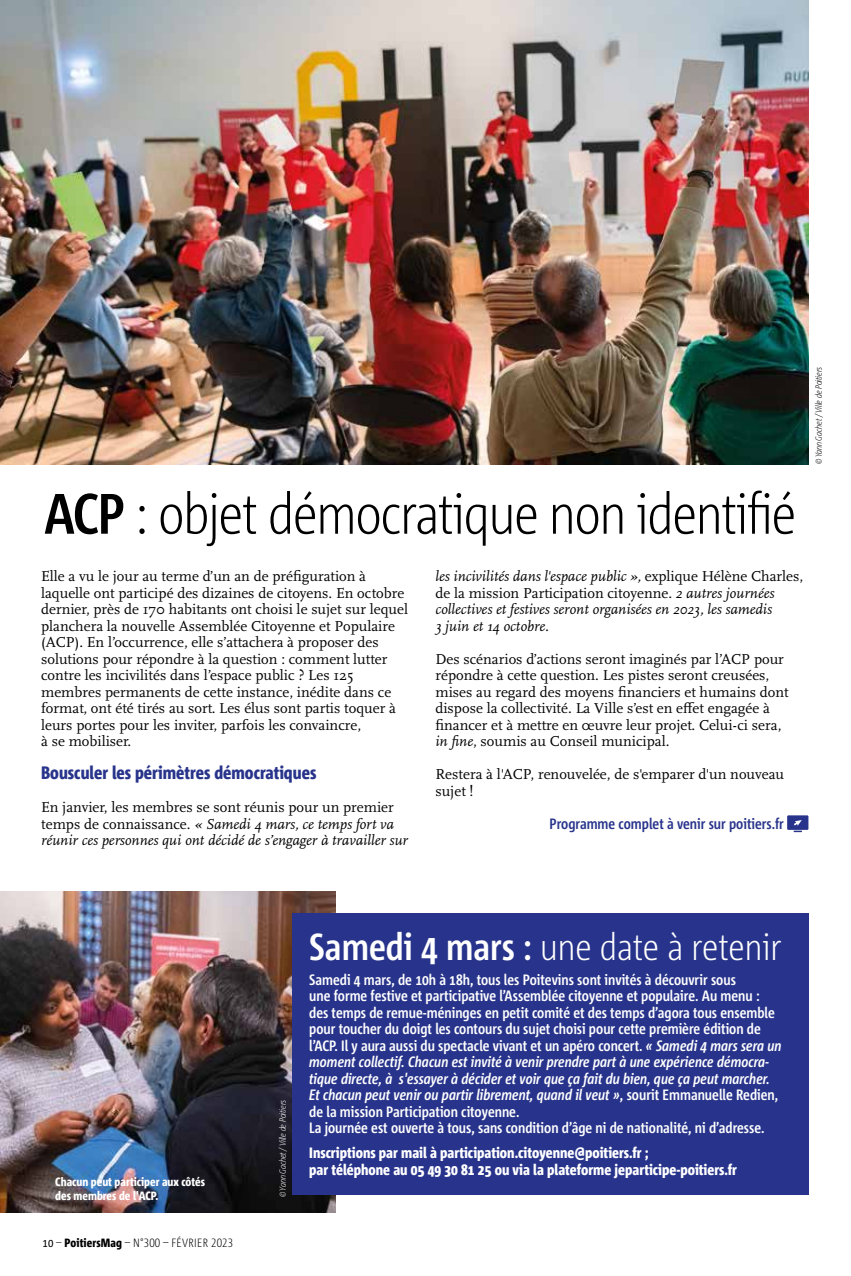
<style>
.page{position:relative;width:851px;height:1276px;background:#fff}
.page>*{position:absolute;margin:0;border:0;box-sizing:border-box;transform-origin:0 0}
.t1{font:300 56.85px "Corpid C1 Cd";letter-spacing:-.02em;color:#000}
.t2{font:300 37.5px "Corpid C1 Cd";color:#fff}
.t3{font:800 18px "Corpid C1 Cd";color:#28348b}
.t4{font:15px/16.5px "Scala OT";color:#000}
.t5{font:700 15px/16.5px "Corpid C1 Cd";color:#fff}
.t6{font:italic 15px/16.5px "Scala OT";color:#000}
.t7{font:800 15px/16.5px "Corpid C1 Cd";color:#fff}
.t8{font:700 15px "Corpid C1 Cd";color:#28348b}
.t9{font:800 12px/13.5px "Corpid C1 Cd";color:#fff}
.t10{font:300 12px "Corpid C1 Cd";letter-spacing:.03em;color:#000}
.t11{font:italic 300 9px "Corpid C1 Cd";letter-spacing:-.02em;color:#000}
.t12{font:italic 300 9px "Corpid C1 Cd";letter-spacing:-.02em;color:#fff}
.s1{font-weight:700}
.s2{font-style:normal}
.s3{font-style:italic}
.s4{font-weight:400}
.s5{font-weight:800}
</style>
<div class="page">
<img style="left:0;top:0;width:808px;height:464px">
<img style="left:0;top:891px;width:335px;height:321px">
<div style="left:787px;top:815px;width:21px;height:15px;background:#28348b"></div>
<svg style="left:793px;top:820px;width:8px;height:12px"></svg>
<div style="left:292px;top:913px;width:516px;height:282px;background:#28348b"></div>
<h1 class="t1" style="left:44px;top:478px;width:753px"><span class="s1">ACP</span> : objet démocratique non identifié</h1>
<p class="t4" style="left:41px;top:568px;width:368px">Elle a vu le jour au terme d’un an de préfiguration à laquelle ont participé des dizaines de citoyens. En octobre dernier, près de 170 habitants ont choisi le sujet sur lequel planchera la nouvelle Assemblée Citoyenne et Populaire (ACP). En l’occurrence, elle s’attachera à proposer des solutions pour répondre à la question : comment lutter contre les incivilités dans l’espace public ? Les 125 membres permanents de cette instance, inédite dans ce format, ont été tirés au sort. Les élus sont partis toquer à leurs portes pour les inviter, parfois les convaincre,<br>à se mobiliser.</p>
<p class="t3" style="left:41px;top:762px;width:277px">Bousculer les périmètres démocratiques</p>
<p class="t6" style="left:41px;top:799px;width:368px"><span class="s2">En janvier, les membres se sont réunis pour un premier temps de connaissance.</span> « Samedi 4 mars, ce temps fort va réunir ces personnes qui ont décidé de s’engager à travailler sur</p>
<p class="t6" style="left:435px;top:568px;width:369px">les incivilités dans l'espace public », <span class="s2">explique Hélène Charles, de la mission Participation citoyenne.</span> 2 autres journées collectives et festives seront organisées en 2023, les samedis<br>3 juin et 14 octobre.</p>
<p class="t4" style="left:435px;top:651px;width:354px">Des scénarios d’actions seront imaginés par l’ACP pour répondre à cette question. Les pistes seront creusées, mises au regard des moyens financiers et humains dont dispose la collectivité. La Ville s’est en effet engagée à financer et à mettre en œuvre leur projet. Celui-ci sera, <span class="s3">in fine</span>, soumis au Conseil municipal.</p>
<p class="t4" style="left:435px;top:766px;width:350px">Restera à l'ACP, renouvelée, de s'emparer d'un nouveau sujet !</p>
<p class="t8" style="left:549px;top:814px;width:236px">Programme complet à venir sur poitiers.fr</p>
<p class="t11" style="left:812px;top:464px;width:99px;rotate:-90deg">© Yann Gachet /Ville de Poitiers</p>
<p class="t9" style="left:55px;top:1175px;width:151px">Chacun peut participer aux côtés des membres de l'ACP.</p>
<p class="t10" style="left:43px;top:1235px;width:192px"><span class="s4">10</span> – <span class="s5">PoitiersMag</span> – N°300 – FÉVRIER 2023</p>
<p class="t12" style="left:277px;top:1197px;width:99px;rotate:-90deg">© Yann Gachet /Ville de Poitiers</p>
<h2 class="t2" style="left:309px;top:923px;width:474px"><span class="s1">Samedi 4 mars :</span> une date à retenir</h2>
<p class="t5" style="left:309px;top:970px;width:473px">Samedi 4 mars, de 10h à 18h, tous les Poitevins sont invités à découvrir sous<br>une forme festive et participative l’Assemblée citoyenne et populaire. Au menu : des temps de remue-méninges en petit comité et des temps d’agora tous ensemble pour toucher du doigt les contours du sujet choisi pour cette première édition de l’ACP. Il y aura aussi du spectacle vivant et un apéro concert. <span class="s3">« Samedi 4 mars sera un moment collectif. Chacun est invité à venir prendre part à une expérience démocra&shy;tique directe, à s'essayer à décider et voir que ça fait du bien, que ça peut marcher.<br>Et chacun peut venir ou partir librement, quand il veut »</span>, sourit Emmanuelle Redien, de la mission Participation citoyenne.<br>La journée est ouverte à tous, sans condition d’âge ni de nationalité, ni d’adresse.</p>
<p class="t7" style="left:309px;top:1144px;width:429px">Inscriptions par mail à participation.citoyenne@poitiers.fr ;<br>par téléphone au 05 49 30 81 25 ou via la plateforme jeparticipe-poitiers.fr</p>
</div>
